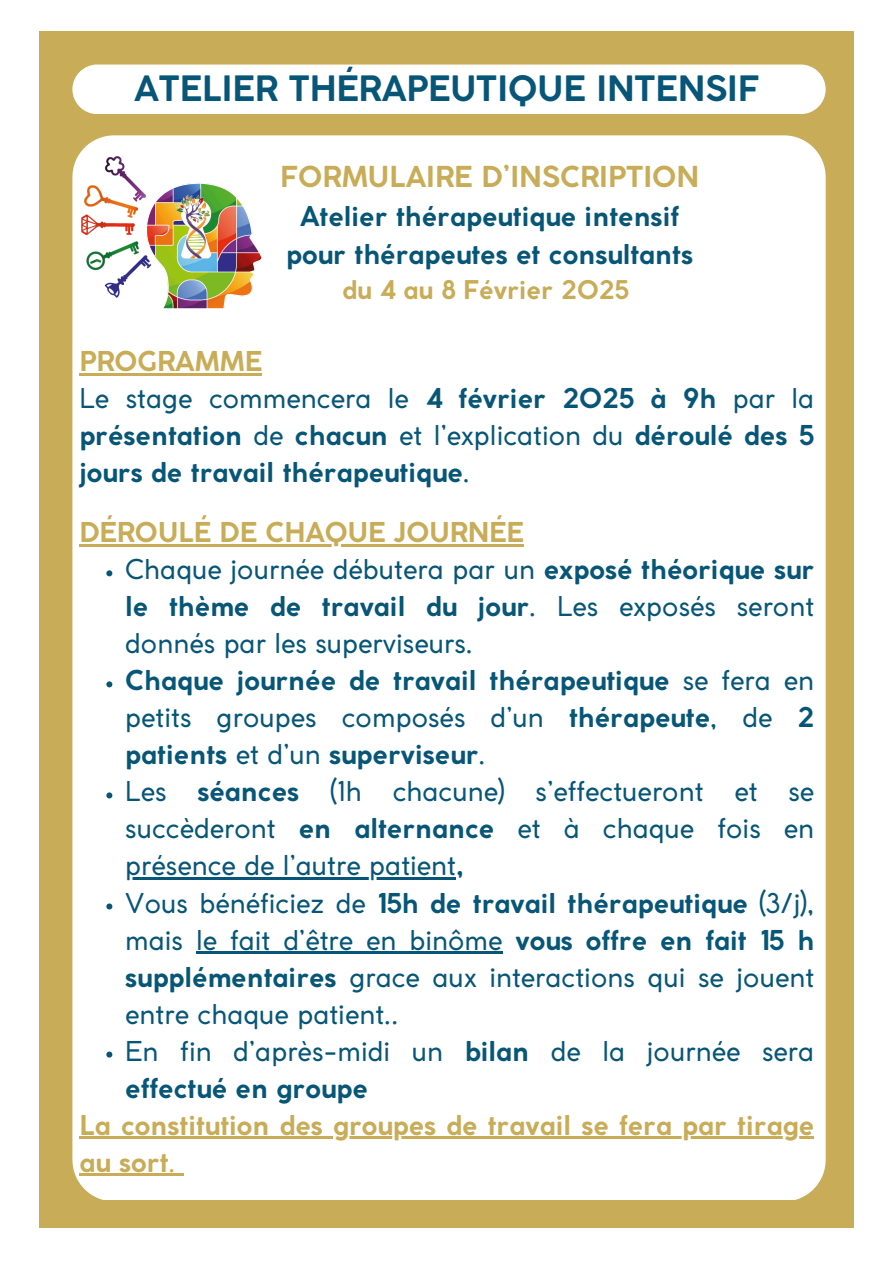
<style>
.page{position:relative;width:894px;height:1264px;background:#fff}
.page>*{position:absolute;margin:0;border:0;box-sizing:border-box;transform-origin:0 0}
.t1{font:700 34.5px "Coco Gothic";color:#075677}
.t2{font:700 28.5px "Coco Gothic";color:#c8ac57}
.t3{font:27px/37px "Coco Gothic";color:#075677}
.t4{font:700 27px/37px "Coco Gothic";color:#075677;text-align:justify}
.t5{font:700 27px/37px "Coco Gothic";color:#c8ac57}
.t6{font:700 25.5px "Coco Gothic";color:#c8ac57}
.s1{font-weight:400}
.s2{font-weight:700}
</style>
<div class="page">
<div style="left:39px;top:31px;width:815px;height:1196px;background:#c8ac57"></div>
<div style="left:72px;top:65px;width:753px;height:49px;background:#fff;border-radius:25px"></div>
<div style="left:72px;top:135px;width:753px;height:1065px;background:#fff"></div>
<hr style="left:79px;top:373px;width:183px;height:2px;background:#c8ac57">
<hr style="left:79px;top:544px;width:445px;height:2px;background:#c8ac57">
<svg style="left:106px;top:570px;width:6px;height:6px"></svg>
<svg style="left:106px;top:681px;width:6px;height:6px"></svg>
<svg style="left:106px;top:792px;width:6px;height:6px"></svg>
<hr style="left:125px;top:877px;width:331px;height:2px;background:#075677">
<svg style="left:106px;top:903px;width:6px;height:6px"></svg>
<hr style="left:196px;top:951px;width:306px;height:2px;background:#075677">
<svg style="left:106px;top:1051px;width:6px;height:6px"></svg>
<hr style="left:79px;top:1136px;width:735px;height:2px;background:#c8ac57">
<hr style="left:79px;top:1173px;width:89px;height:2px;background:#c8ac57">
<svg style="left:168px;top:1173px;width:16px;height:2px"></svg>
<img style="left:81px;top:139px;width:180px;height:170px">
<p class="t1" style="left:134px;top:75px;width:626px">ATELIER THÉRAPEUTIQUE INTENSIF</p>
<p class="t2" style="left:280px;top:166px;width:420px">FORMULAIRE D’INSCRIPTION</p>
<p class="t4" style="left:286px;top:200px;width:408px;text-align:center">Atelier thérapeutique intensif pour thérapeutes et consultants</p>
<p class="t6" style="left:342px;top:279px;width:288px">du 4 au 8 Février 2025</p>
<h1 class="t5" style="left:79px;top:345px;width:184px">PROGRAMME</h1>
<p class="t4" style="left:79px;top:382px;width:736px"><span class="s1">Le stage commencera le</span> 4 février 2025 à 9h <span class="s1">par la </span>présentation <span class="s1">de</span> chacun <span class="s1">et l’explication du</span> déroulé des 5 jours de travail thérapeutique<span class="s1">.</span></p>
<h3 class="t5" style="left:79px;top:516px;width:446px">DÉROULÉ DE CHAQUE JOURNÉE</h3>
<p class="t3" style="left:125px;top:553px;width:690px;text-align:justify">Chaque journée débutera par un <span class="s2">exposé théorique sur le thème de travail du jour</span>. Les exposés seront donnés par les superviseurs.</p>
<p class="t4" style="left:125px;top:664px;width:690px">Chaque journée de travail thérapeutique <span class="s1">se fera en petits groupes composés d’un</span> thérapeute<span class="s1">, de</span> 2 patients <span class="s1">et d’un</span> superviseur<span class="s1">.</span></p>
<h2 class="t3" style="left:125px;top:775px;width:690px">Les <span class="s2">séances</span> (1h chacune) s’effectueront et se succèderont <span class="s2">en alternance</span> et à chaque fois en</h2>
<p class="t3" style="left:125px;top:849px;width:690px">présence de l’autre patient<span class="s2">,<br></span>Vous bénéficiez de <span class="s2">15h de travail thérapeutique</span> (3/j), mais le fait d’être en binôme</p>
<p class="t3" style="left:125px;top:923px;width:690px;text-indent:390px"><span class="s2">vous offre en fait 15 h supplémentaires</span> grace aux interactions qui se jouent entre chaque patient..<br>En fin d’après-midi un <span class="s2">bilan</span> de la journée sera <span class="s2">effectué en groupe</span></p>
<p class="t5" style="left:79px;top:1108px;width:736px">La constitution des groupes de travail se fera par tirage au sort<span class="s1">.</span></p>
</div>
